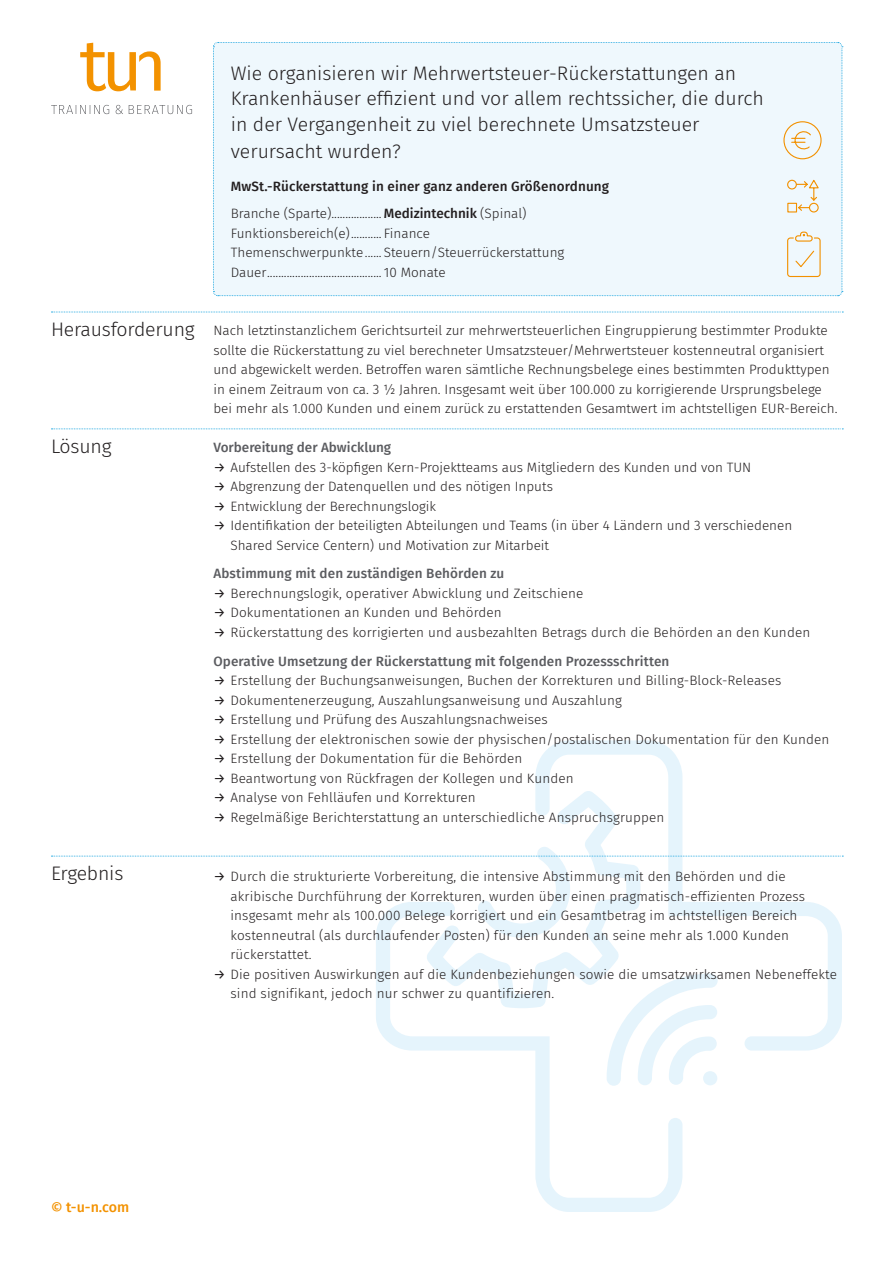
<style>
.page{position:relative;width:893px;height:1263px;background:#fff}
.page>*{position:absolute;margin:0;border:0;box-sizing:border-box;transform-origin:0 0}
.t1{font:300 19.5px/26px "Fira Sans";color:#231f20}
.t2{font:500 14.25px "Fira Sans";color:#f39200}
.t3{font:300 13.5px/19.5px "Fira Sans";letter-spacing:.005em;color:#231f20}
.t4{font:500 13.5px/27.5px "Fira Sans";letter-spacing:.01em;color:#231f20}
.t5{font:500 13.5px "Fira Sans";color:#5b5c60}
.s1{font-weight:300}
.s2{font-weight:400}
.s3{font-weight:500;color:#5b5c60}
</style>
<div class="page">
<svg style="left:376px;top:938px;width:306px;height:274px"></svg>
<svg style="left:535px;top:740px;width:307px;height:310px"></svg>
<svg style="left:607px;top:973px;width:111px;height:113px"></svg>
<svg style="left:51px;top:312px;width:792px;height:1px"></svg>
<svg style="left:51px;top:428px;width:792px;height:1px"></svg>
<svg style="left:51px;top:847px;width:792px;height:91px"></svg>
<svg style="left:80px;top:43px;width:81px;height:48px"></svg>
<svg style="left:51px;top:105px;width:141px;height:9px"></svg>
<div style="left:213px;top:42px;width:630px;height:254px;background:#eff8fd"></div>
<h1 class="t1" style="left:51px;top:316px;width:145px">Herausforderung</h1>
<h1 class="t1" style="left:51px;top:433px;width:62px">Lösung</h1>
<h1 class="t1" style="left:51px;top:860px;width:74px">Ergebnis</h1>
<h1 class="t1" style="left:231px;top:60px;width:535px">Wie organisieren wir Mehrwertsteuer-Rückerstattungen an Krankenhäuser effizient und vor allem rechtssicher, die durch in der Vergangenheit zu viel berechnete Umsatzsteuer verursacht wurden?</h1>
<p class="t4" style="left:231px;top:172px;width:380px">MwSt.-Rückerstattung in einer ganz anderen Größenordnung<br><span class="s1">Branche (Sparte)..................</span> Medizintechnik <span class="s1">(Spinal)</span></p>
<p class="t3" style="left:231px;top:223px;width:335px">Funktionsbereich(e)........... Finance<br>Themenschwerpunkte...... Steuern/Steuerrückerstattung<br>Dauer......................................... 10 Monate</p>
<p class="t3" style="left:213px;top:320px;width:626px">Nach letztinstanzlichem Gerichtsurteil zur mehrwertsteuerlichen Eingruppierung bestimmter Produkte sollte die Rückerstattung zu viel berechneter Umsatzsteuer/Mehrwertsteuer kostenneutral organisiert und abgewickelt werden. Betroffen waren sämtliche Rechnungsbelege eines bestimmten Produkttypen in einem Zeitraum von ca. 3 ½ Jahren. Insgesamt weit über 100.000 zu korrigierende Ursprungsbelege bei mehr als 1.000 Kunden und einem zurück zu erstattenden Gesamtwert im achtstelligen EUR-Bereich.</p>
<p class="t5" style="left:213px;top:436px;width:179px">Vorbereitung der Abwicklung</p>
<p class="t3" style="left:213px;top:457px;width:539px"><span class="s2">→</span> Aufstellen des 3-köpfigen Kern-Projektteams aus Mitgliedern des Kunden und von TUN</p>
<p class="t3" style="left:213px;top:476px;width:341px"><span class="s2">→</span> Abgrenzung der Datenquellen und des nötigen Inputs</p>
<p class="t3" style="left:213px;top:496px;width:224px"><span class="s2">→</span> Entwicklung der Berechnungslogik</p>
<p class="t3" style="left:230px;top:515px;width:565px;text-indent:-17px"><span class="s2">→</span> Identifikation der beteiligten Abteilungen und Teams (in über 4 Ländern und 3 verschiedenen -<br>Shared Service Centern) und Motivation zur Mitarbeit</p>
<p class="t5" style="left:213px;top:563px;width:292px">Abstimmung mit den zuständigen Behörden zu</p>
<p class="t3" style="left:213px;top:583px;width:372px"><span class="s2">→</span> Berechnungslogik, operativer Abwicklung und Zeitschiene</p>
<p class="t3" style="left:213px;top:603px;width:290px"><span class="s2">→</span> Dokumentationen an Kunden und Behörden</p>
<p class="t3" style="left:213px;top:618px;width:598px;line-height:29px"><span class="s2">→</span> Rückerstattung des korrigierten und ausbezahlten Betrags durch die Behörden an den Kunden<br><span class="s3">Operative Umsetzung der Rückerstattung mit folgenden Prozessschritten</span></p>
<p class="t3" style="left:213px;top:671px;width:569px"><span class="s2">→</span> Erstellung der Buchungsanweisungen, Buchen der Korrekturen und Billing-Block-Releases</p>
<p class="t3" style="left:213px;top:690px;width:410px"><span class="s2">→</span> Dokumentenerzeugung, Auszahlungsanweisung und Auszahlung</p>
<p class="t3" style="left:213px;top:710px;width:336px"><span class="s2">→</span> Erstellung und Prüfung des Auszahlungsnachweises</p>
<p class="t3" style="left:213px;top:729px;width:617px"><span class="s2">→</span> Erstellung der elektronischen sowie der physischen/postalischen Dokumentation für den Kunden</p>
<p class="t3" style="left:213px;top:749px;width:310px"><span class="s2">→</span> Erstellung der Dokumentation für die Behörden</p>
<p class="t3" style="left:213px;top:768px;width:362px"><span class="s2">→</span> Beantwortung von Rückfragen der Kollegen und Kunden</p>
<p class="t3" style="left:213px;top:788px;width:264px"><span class="s2">→</span> Analyse von Fehlläufen und Korrekturen</p>
<p class="t3" style="left:213px;top:807px;width:452px"><span class="s2">→</span> Regelmäßige Berichterstattung an unterschiedliche Anspruchsgruppen</p>
<p class="t3" style="left:230px;top:866px;width:576px;text-indent:-17px"><span class="s2">→</span> Durch die strukturierte Vorbereitung, die intensive Abstimmung mit den Behörden und die akribische Durchführung der Korrekturen, wurden über einen pragmatisch-effizienten Prozess insgesamt mehr als 100.000 Belege korrigiert und ein Gesamtbetrag im achtstelligen Bereich kostenneutral (als durchlaufender Posten) für den Kunden an seine mehr als 1.000 Kunden rückerstattet.</p>
<p class="t3" style="left:230px;top:964px;width:608px;text-indent:-17px"><span class="s2">→</span> Die positiven Auswirkungen auf die Kundenbeziehungen sowie die umsatzwirksamen Nebeneffekte sind signifikant, jedoch nur schwer zu quantifizieren.</p>
<p class="t2" style="left:51px;top:1195px;width:80px">© t-u-n.com</p>
</div>
